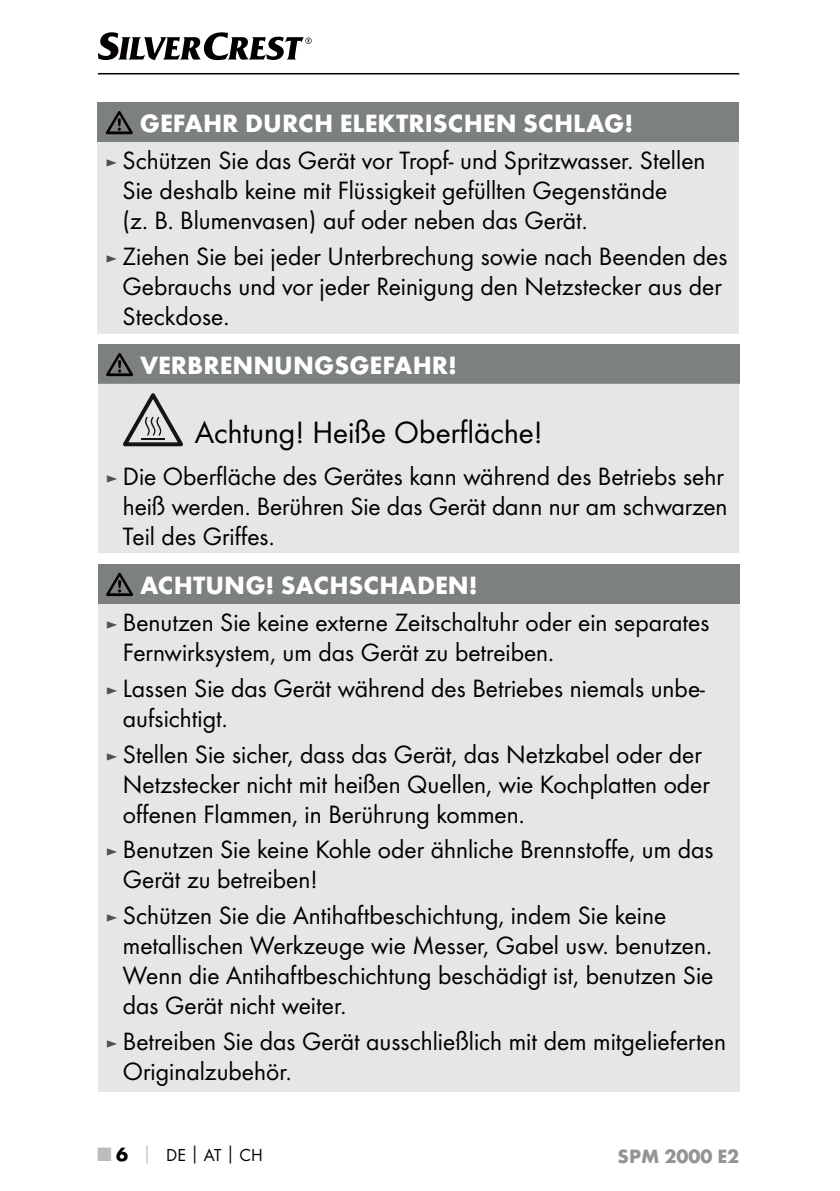
<style>
.page{position:relative;width:840px;height:1191px;background:#fff}
.page>*{position:absolute;margin:0;border:0;box-sizing:border-box;transform-origin:0 0}
.t1{font:32px "Futura Boo";color:#040000}
.t2{font:26px/30px "Futura Boo";color:#040000}
.t3{font:700 26px "Futura";color:#fff}
.t4{font:700 20px "Futura";color:#929495}
.t5{font:18px "Futura Boo";color:#040000}
.s1{font-size:18px;color:#4f5253}
.s2{font-family:"Futura";font-weight:700;font-size:20px;color:#bbbdbc}
.s3{font-family:"Futura";font-weight:700;font-size:20px}
.s4{font-family:"Futura";font-weight:700;color:#bbbdbc}
</style>
<div class="page">
<hr style="left:98px;top:73px;width:640px;height:1px;background:#040000">
<svg style="left:98px;top:32px;width:213px;height:28px"></svg>
<div style="left:98px;top:102px;width:640px;height:40px;background:#7c8080"></div>
<div style="left:98px;top:142px;width:640px;height:191px;background:#e6e6e5"></div>
<svg style="left:106px;top:111px;width:27px;height:23px"></svg>
<div style="left:98px;top:344px;width:640px;height:40px;background:#7c8080"></div>
<div style="left:98px;top:384px;width:640px;height:169px;background:#e6e6e5"></div>
<svg style="left:106px;top:353px;width:27px;height:23px"></svg>
<svg style="left:119px;top:387px;width:69px;height:63px"></svg>
<div style="left:98px;top:564px;width:640px;height:39px;background:#7c8080"></div>
<div style="left:98px;top:603px;width:640px;height:488px;background:#e6e6e5"></div>
<svg style="left:106px;top:573px;width:27px;height:23px"></svg>
<p class="t3" style="left:140px;top:113px;width:494px">GEFAHR DURCH ELEKTRISCHEN SCHLAG!</p>
<p class="t2" style="left:123px;top:147px;width:584px;text-indent:-17px"><span class="s1">►</span> Schützen Sie das Gerät vor Tropf- und Spritzwasser. Stellen<br>Sie deshalb keine mit Flüssigkeit gefüllten Gegen stände<br>(z. B. Blumenvasen) auf oder neben das Gerät.</p>
<p class="t2" style="left:123px;top:243px;width:606px;text-indent:-17px"><span class="s1">►</span> Ziehen Sie bei jeder Unterbrechung sowie nach Beenden des<br>Gebrauchs und vor jeder Reinigung den Netzstecker aus der<br>Steckdose.</p>
<p class="t3" style="left:140px;top:355px;width:318px">VERBRENNUNGSGEFAHR!</p>
<p class="t1" style="left:195px;top:417px;width:349px">Achtung! Heiße Oberfläche!</p>
<p class="t2" style="left:123px;top:463px;width:605px;text-indent:-17px"><span class="s1">►</span> Die Oberfläche des Gerätes kann während des Betriebs sehr heiß werden. Berühren Sie das Gerät dann nur am schwarzen<br>Teil des Griffes.</p>
<p class="t3" style="left:140px;top:575px;width:339px">ACHTUNG! SACHSCHADEN!</p>
<p class="t2" style="left:123px;top:609px;width:587px;text-indent:-17px"><span class="s1">►</span> Benutzen Sie keine externe Zeitschaltuhr oder ein separates<br>Fernwirksystem, um das Gerät zu betreiben.</p>
<p class="t2" style="left:123px;top:674px;width:583px;text-indent:-17px"><span class="s1">►</span> Lassen Sie das Gerät während des Betriebes niemals unbe&shy;aufsichtigt.</p>
<p class="t2" style="left:123px;top:740px;width:588px;text-indent:-17px"><span class="s1">►</span> Stellen Sie sicher, dass das Gerät, das Netzkabel oder der<br>Netzstecker nicht mit heißen Quellen, wie Kochplatten oder offenen Flammen, in Berührung kommen.</p>
<p class="t2" style="left:123px;top:836px;width:592px;text-indent:-17px"><span class="s1">►</span> Benutzen Sie keine Kohle oder ähnliche Brennstoffe, um das<br>Gerät zu betreiben!</p>
<p class="t2" style="left:123px;top:901px;width:591px;text-indent:-17px"><span class="s1">►</span> Schützen Sie die Antihaftbeschichtung, indem Sie keine metallischen Werkzeuge wie Messer, Gabel usw. benutzen.<br>Wenn die Antihaftbeschichtung beschädigt ist, benutzen Sie das Gerät nicht weiter.</p>
<p class="t2" style="left:123px;top:1027px;width:604px;text-indent:-17px"><span class="s1">►</span> Betreiben Sie das Gerät ausschließlich mit dem mitgelieferten<br>Originalzubehör.</p>
<p class="t5" style="left:98px;top:1147px;width:166px"><span class="s2">■</span> <span class="s3">6</span> <span class="s4">│</span> DE│AT│CH</p>
<p class="t4" style="left:617px;top:1148px;width:123px">SPM 2000 E2</p>
</div>
